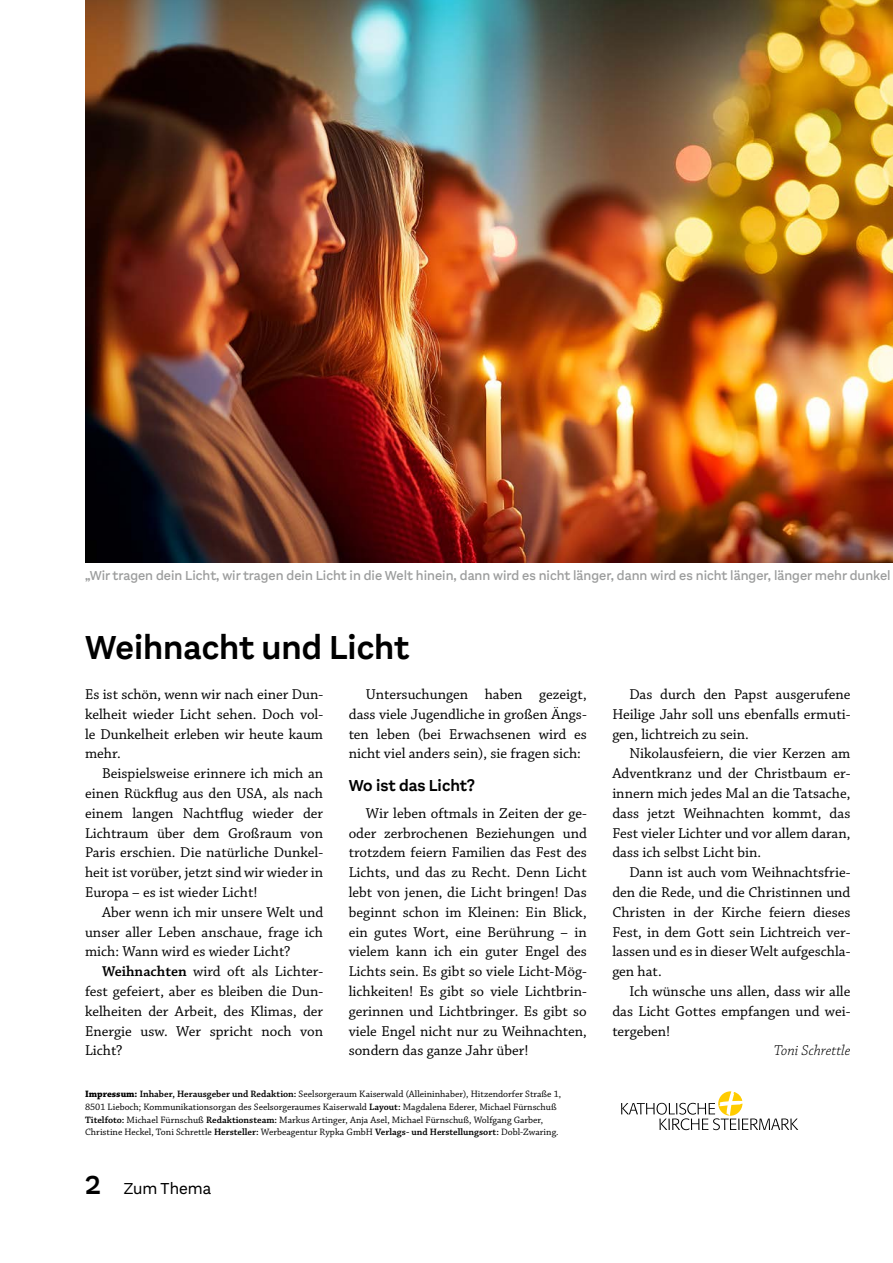
<style>
.page{position:relative;width:893px;height:1263px;background:#fff}
.page>*{position:absolute;margin:0;border:0;box-sizing:border-box;transform-origin:0 0}
.t1{font:600 34.5px "Aestetico";color:#000}
.t2{font:600 16.5px "Aestetico";color:#000}
.t3{font:16.5px "Aestetico";color:#000}
.t4{font:15px/19.8px "Chaparral Pro";color:#000;text-align:justify}
.t5{font:italic 300 15px "Chaparral Pro";color:#000}
.t6{font:500 13.5px "Aestetico";color:#9c9d9d}
.t7{font:9.75px/12.8px "Chaparral Pro";color:#000}
.s1{font-weight:600}
.s2{font-weight:700}
.s3{font-weight:600;font-size:27px}
</style>
<div class="page">
<svg style="left:621px;top:1091px;width:177px;height:39px"></svg>
<img style="left:85px;top:0;width:808px;height:563px">
<p class="t6" style="left:85px;top:568px;width:807px">„Wir tragen dein Licht, wir tragen dein Licht in die Welt hinein, dann wird es nicht länger, dann wird es nicht länger, länger mehr dunkel</p>
<h1 class="t1" style="left:85px;top:627px;width:326px">Weihnacht und Licht</h1>
<p class="t4" style="left:85px;top:685px;width:240px">Es ist schön, wenn wir nach einer Dun&shy;kelheit wieder Licht sehen. Doch vol&shy;le Dunkelheit erleben wir heute kaum mehr.</p>
<p class="t4" style="left:85px;top:764px;width:240px;text-indent:17px">Beispielsweise erinnere ich mich an einen Rückflug aus den USA, als nach einem langen Nachtflug wieder der Lichtraum über dem Großraum von Paris erschien. Die natürliche Dunkel&shy;heit ist vorüber, jetzt sind wir wieder in Europa – es ist wieder Licht!</p>
<p class="t4" style="left:85px;top:903px;width:240px;text-indent:17px">Aber wenn ich mir unsere Welt und unser aller Leben anschaue, frage ich mich: Wann wird es wieder Licht?</p>
<p class="t4" style="left:85px;top:962px;width:240px;text-indent:17px"><span class="s1">Weihnachten</span> wird oft als Lichter&shy;fest gefeiert, aber es bleiben die Dun&shy;kelheiten der Arbeit, des Klimas, der Energie usw. Wer spricht noch von Licht?</p>
<p class="t4" style="left:349px;top:685px;width:240px;text-indent:17px">Untersuchungen haben gezeigt, dass viele Jugendliche in großen Ängs&shy;ten leben (bei Erwachsenen wird es nicht viel anders sein), sie fragen sich:</p>
<p class="t2" style="left:349px;top:776px;width:128px">Wo ist das Licht?</p>
<p class="t4" style="left:349px;top:804px;width:240px;text-indent:17px">Wir leben oftmals in Zeiten der ge&shy;oder zerbrochenen Beziehungen und trotzdem feiern Familien das Fest des Lichts, und das zu Recht. Denn Licht lebt von jenen, die Licht bringen! Das beginnt schon im Kleinen: Ein Blick, ein gutes Wort, eine Berührung – in vielem kann ich ein guter Engel des Lichts sein. Es gibt so viele Licht-Mög&shy;lichkeiten! Es gibt so viele Lichtbrin&shy;gerinnen und Lichtbringer. Es gibt so viele Engel nicht nur zu Weihnachten, sondern das ganze Jahr über!</p>
<p class="t7" style="left:85px;top:1088px;width:478px"><span class="s2">Impressum:</span> <span class="s1">Inhaber, Herausgeber und Redaktion:</span> Seelsorgeraum Kaiserwald (Alleininhaber), Hitzendorfer Straße 1, 8501 Lieboch; Kommunikationsorgan des Seelsorgeraumes Kaiserwald <span class="s1">Layout:</span> Magdalena Ederer, Michael Fürnschuß <span class="s1">Titelfoto:</span> Michael Fürnschuß <span class="s1">Redaktionsteam:</span> Markus Artinger, Anja Asel, Michael Fürnschuß, Wolfgang Garber, Christine Heckel, Toni Schrettle <span class="s1">Hersteller:</span> Werbeagentur Rypka GmbH <span class="s1">Verlags- und Herstellungsort:</span> Dobl-Zwaring.</p>
<p class="t3" style="left:85px;top:1179px;width:128px"><span class="s3">2</span> Zum Thema</p>
<p class="t4" style="left:612px;top:685px;width:240px;text-indent:17px">Das durch den Papst ausgerufene Heilige Jahr soll uns ebenfalls ermuti&shy;gen, lichtreich zu sein.</p>
<p class="t4" style="left:612px;top:744px;width:240px;text-indent:17px">Nikolausfeiern, die vier Kerzen am Adventkranz und der Christbaum er&shy;innern mich jedes Mal an die Tatsache, dass jetzt Weihnachten kommt, das Fest vieler Lichter und vor allem daran, dass ich selbst Licht bin.</p>
<p class="t4" style="left:612px;top:863px;width:240px;text-indent:17px">Dann ist auch vom Weihnachtsfrie&shy;den die Rede, und die Christinnen und Christen in der Kirche feiern dieses Fest, in dem Gott sein Lichtreich ver&shy;lassen und es in dieser Welt aufgeschla&shy;gen hat.</p>
<p class="t4" style="left:612px;top:982px;width:240px;text-indent:17px">Ich wünsche uns allen, dass wir alle das Licht Gottes empfangen und wei&shy;tergeben!</p>
<p class="t5" style="left:774px;top:1042px;width:78px">Toni Schrettle</p>
</div>
